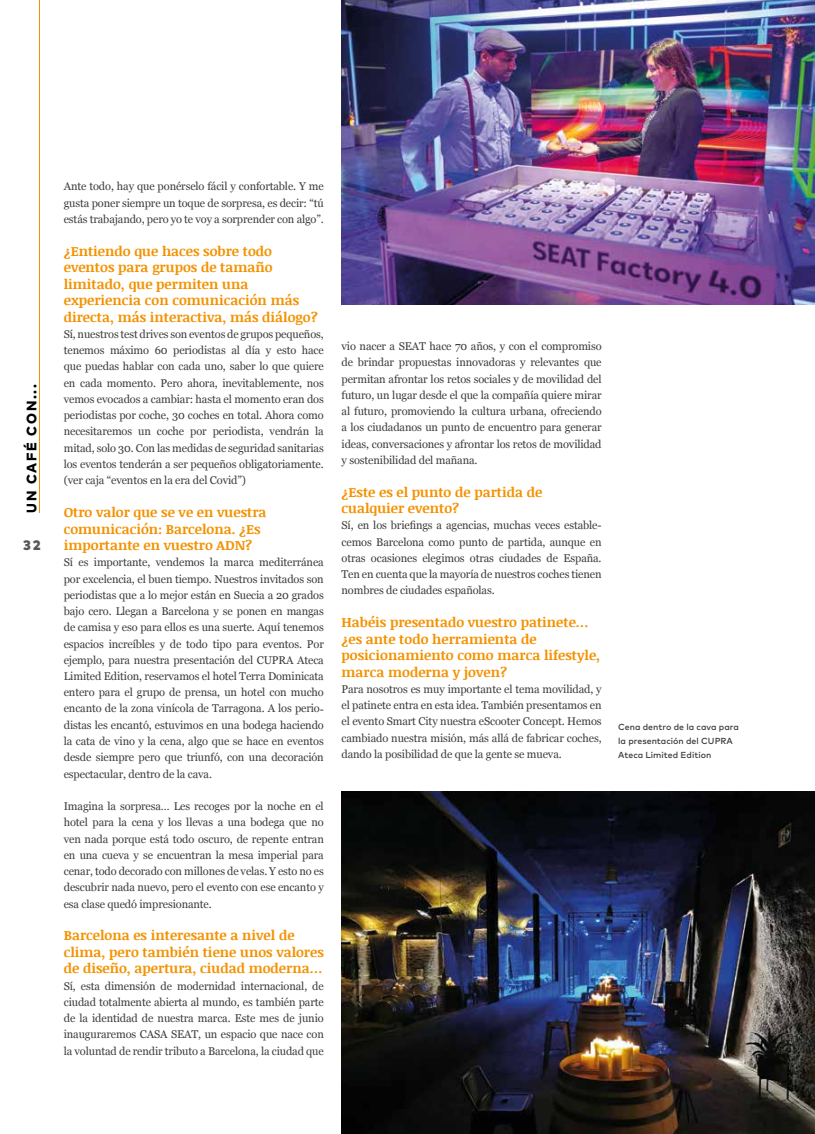
<style>
.page{position:relative;width:815px;height:1134px;background:#fff}
.page>*{position:absolute;margin:0;border:0;box-sizing:border-box;transform-origin:0 0}
.t1{font:800 13.75px "Mark Pro";letter-spacing:.13em;color:#000}
.t2{font:900 13.75px "Mark Pro";color:#575756}
.t3{font:700 13.5px/16.5px "Noticia Text";color:#f39200}
.t4{font:11.25px/16.2px "Georgia";letter-spacing:-.01em;color:#3c3c3b;text-align:justify}
.t5{font:500 8.75px/13.8px "Mark Pro";color:#3c3c3b}
</style>
<div class="page">
<hr style="left:40px;top:0;width:1px;height:513px;background:#f39200">
<img style="left:342px;top:0;width:473px;height:304px">
<img style="left:342px;top:792px;width:473px;height:342px">
<p class="t1" style="left:21px;top:513px;width:130px;rotate:-90deg">UN CAFÉ CON...</p>
<p class="t2" style="left:23px;top:534px;width:19px">32</p>
<p class="t4" style="left:64px;top:178px;width:262px">Ante todo, hay que ponérselo fácil y confortable. Y me gusta poner siempre un toque de sorpresa, es decir: “tú estás trabajando, pero yo te voy a sorprender con algo”.</p>
<p class="t3" style="left:64px;top:242px;width:255px">¿Entiendo que haces sobre todo eventos para grupos de tamaño limitado, que permiten una experiencia con comunicación más directa, más interactiva, más diálogo?</p>
<p class="t4" style="left:64px;top:325px;width:262px">Sí, nuestros test drives son eventos de grupos pequeños, tenemos máximo 60 periodistas al día y esto hace que puedas hablar con cada uno, saber lo que quiere en cada momento. Pero ahora, inevitablemente, nos vemos evocados a cambiar: hasta el momento eran dos periodistas por coche, 30 coches en total. Ahora como necesitaremos un coche por periodista, vendrán la mitad, solo 30. Con las medidas de seguridad sanitarias los eventos tenderán a ser pequeños obligatoriamente. (ver caja “eventos en la era del Covid”)</p>
<p class="t3" style="left:64px;top:503px;width:204px">Otro valor que se ve en vuestra comunicación: Barcelona. ¿Es importante en vuestro ADN?</p>
<p class="t4" style="left:64px;top:554px;width:262px">Sí es importante, vendemos la marca mediterránea por excelencia, el buen tiempo. Nuestros invitados son periodistas que a lo mejor están en Suecia a 20 grados bajo cero. Llegan a Barcelona y se ponen en mangas de camisa y eso para ellos es una suerte. Aquí tenemos espacios increíbles y de todo tipo para eventos. Por ejemplo, para nuestra presentación del CUPRA Ateca Limited Edition, reservamos el hotel Terra Dominicata entero para el grupo de prensa, un hotel con mucho encanto de la zona vinícola de Tarragona. A los perio&shy;distas les encantó, estuvimos en una bodega haciendo la cata de vino y la cena, algo que se hace en eventos desde siempre pero que triunfó, con una decoración espectacular, dentro de la cava.</p>
<p class="t4" style="left:64px;top:797px;width:262px">Imagina la sorpresa… Les recoges por la noche en el hotel para la cena y los llevas a una bodega que no ven nada porque está todo oscuro, de repente entran en una cueva y se encuentran la mesa imperial para cenar, todo decorado con millones de velas. Y esto no es descubrir nada nuevo, pero el evento con ese encanto y esa clase quedó impresionante.</p>
<p class="t3" style="left:64px;top:927px;width:262px">Barcelona es interesante a nivel de clima, pero también tiene unos valores de diseño, apertura, ciudad moderna…</p>
<p class="t4" style="left:64px;top:977px;width:262px">Sí, esta dimensión de modernidad internacional, de ciudad totalmente abierta al mundo, es también parte de la identidad de nuestra marca. Este mes de junio inauguraremos CASA SEAT, un espacio que nace con la voluntad de rendir tributo a Barcelona, la ciudad que</p>
<p class="t4" style="left:342px;top:338px;width:262px">vio nacer a SEAT hace 70 años, y con el compromiso de brindar propuestas innovadoras y relevantes que permitan afrontar los retos sociales y de movilidad del futuro, un lugar desde el que la compañía quiere mirar al futuro, promoviendo la cultura urbana, ofreciendo a los ciudadanos un punto de encuentro para generar ideas, conversaciones y afrontar los retos de movilidad y sostenibilidad del mañana.</p>
<p class="t3" style="left:342px;top:483px;width:202px">¿Este es el punto de partida de cualquier evento?</p>
<p class="t4" style="left:342px;top:517px;width:262px">Sí, en los briefings a agencias, muchas veces estable&shy;cemos Barcelona como punto de partida, aunque en otras ocasiones elegimos otras ciudades de España.<br>Ten en cuenta que la mayoría de nuestros coches tienen nombres de ciudades españolas.</p>
<p class="t3" style="left:342px;top:614px;width:260px">Habéis presentado vuestro patinete… ¿es ante todo herramienta de posicionamiento como marca lifestyle, marca moderna y joven?</p>
<p class="t4" style="left:342px;top:680px;width:262px">Para nosotros es muy importante el tema movilidad, y el patinete entra en esta idea. También presentamos en el evento Smart City nuestra eScooter Concept. Hemos cambiado nuestra misión, más allá de fabricar coches, dando la posibilidad de que la gente se mueva.</p>
<p class="t5" style="left:618px;top:720px;width:122px">Cena dentro de la cava para la presentación del CUPRA<br>Ateca Limited Edition</p>
</div>
